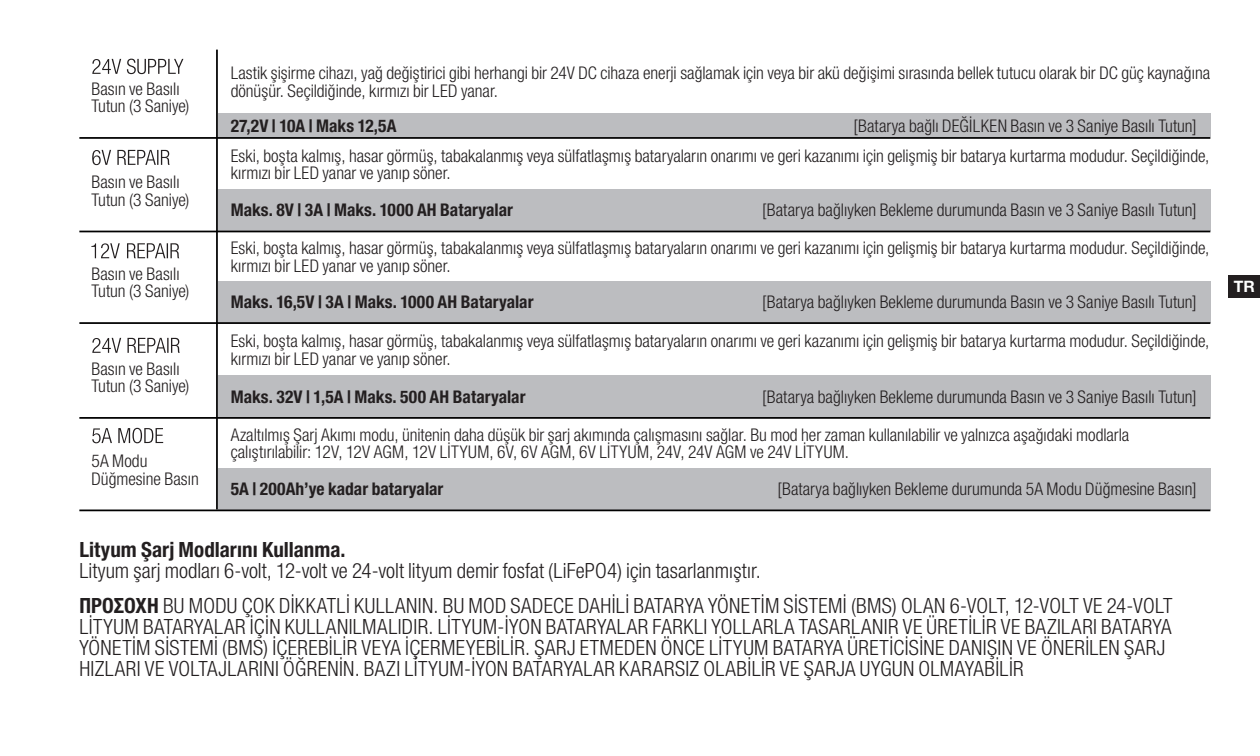
<style>
.page{position:relative;width:1260px;height:756px;background:#fff}
.page>*{position:absolute;margin:0;border:0;box-sizing:border-box;transform-origin:0 0}
.t1{font:300 condensed 21px/21px "Helvetica Neue LTW1 G";letter-spacing:.015em;color:#231f20}
.t2{font:300 condensed 17.5px/17.5px "Helvetica Neue LTW1 G";color:#231f20}
.t3{font:700 condensed 17.5px "Helvetica Neue LTW1 G";color:#231f20}
.t4{font:700 15.75px "Helvetica Neue LT Std";color:#fff}
.s1{font-weight:700}
</style>
<div class="page">
<div style="left:1228px;top:275px;width:32px;height:23px;background:#231f20"></div>
<div style="left:218px;top:189px;width:992px;height:42px;background:#bcbdc0"></div>
<div style="left:218px;top:281px;width:992px;height:41px;background:#bcbdc0"></div>
<div style="left:218px;top:376px;width:992px;height:41px;background:#bcbdc0"></div>
<div style="left:218px;top:468px;width:992px;height:42px;background:#bcbdc0"></div>
<div style="left:218px;top:114px;width:992px;height:23px;background:#bcbdc0"></div>
<svg style="left:127px;top:243px;width:52px;height:15px"></svg>
<svg style="left:91px;top:243px;width:29px;height:15px"></svg>
<svg style="left:92px;top:428px;width:71px;height:15px"></svg>
<svg style="left:92px;top:338px;width:88px;height:15px"></svg>
<svg style="left:92px;top:150px;width:78px;height:15px"></svg>
<svg style="left:92px;top:59px;width:91px;height:15px"></svg>
<hr style="left:79px;top:137px;width:1131px;height:2px;background:#000">
<hr style="left:79px;top:231px;width:1131px;height:1px;background:#000">
<hr style="left:79px;top:322px;width:1131px;height:2px;background:#000">
<hr style="left:216px;top:50px;width:2px;height:460px;background:#000">
<hr style="left:79px;top:417px;width:1131px;height:2px;background:#000">
<hr style="left:79px;top:510px;width:1131px;height:1px;background:#000">
<p class="t2" style="left:91px;top:80px;width:100px">Basın ve Basılı<br>Tutun (3 Saniye)</p>
<p class="t2" style="left:91px;top:173px;width:100px">Basın ve Basılı<br>Tutun (3 Saniye)</p>
<p class="t2" style="left:91px;top:265px;width:100px">Basın ve Basılı<br>Tutun (3 Saniye)</p>
<p class="t2" style="left:91px;top:360px;width:100px">Basın ve Basılı<br>Tutun (3 Saniye)</p>
<p class="t2" style="left:91px;top:452px;width:109px">5A Modu<br>Düğmesine Basın</p>
<p class="t2" style="left:231px;top:64px;width:981px">Lastik şişirme cihazı, yağ değiştirici gibi herhangi bir 24V DC cihaza enerji sağlamak için veya bir akü değişimi sırasında bellek tutucu olarak bir DC güç kaynağına dönüşür. Seçildiğinde, kırmızı bir LED yanar.</p>
<p class="t3" style="left:231px;top:115px;width:167px">27,2V | 10A | Maks 12,5A</p>
<p class="t2" style="left:854px;top:117px;width:345px">[Batarya bağlı DEĞİLKEN Basın ve 3 Saniye Basılı Tutun]</p>
<p class="t2" style="left:231px;top:147px;width:980px">Eski, boşta kalmış, hasar görmüş, tabakalanmış veya sülfatlaşmış bataryaların onarımı ve geri kazanımı için gelişmiş bir batarya kurtarma modudur. Seçildiğinde, kırmızı bir LED yanar ve yanıp söner.</p>
<p class="t3" style="left:231px;top:199px;width:284px">Maks. 8V | 3A | Maks. 1000 AH Bataryalar</p>
<p class="t2" style="left:762px;top:201px;width:436px">[Batarya bağlıyken Bekleme durumunda Basın ve 3 Saniye Basılı Tutun]</p>
<p class="t2" style="left:231px;top:239px;width:980px">Eski, boşta kalmış, hasar görmüş, tabakalanmış veya sülfatlaşmış bataryaların onarımı ve geri kazanımı için gelişmiş bir batarya kurtarma modudur. Seçildiğinde, kırmızı bir LED yanar ve yanıp söner.</p>
<p class="t3" style="left:231px;top:291px;width:304px">Maks. 16,5V | 3A | Maks. 1000 AH Bataryalar</p>
<p class="t2" style="left:762px;top:293px;width:436px">[Batarya bağlıyken Bekleme durumunda Basın ve 3 Saniye Basılı Tutun]</p>
<p class="t2" style="left:231px;top:333px;width:980px">Eski, boşta kalmış, hasar görmüş, tabakalanmış veya sülfatlaşmış bataryaların onarımı ve geri kazanımı için gelişmiş bir batarya kurtarma modudur. Seçildiğinde, kırmızı bir LED yanar ve yanıp söner.</p>
<p class="t3" style="left:231px;top:386px;width:296px">Maks. 32V | 1,5A | Maks. 500 AH Bataryalar</p>
<p class="t2" style="left:762px;top:388px;width:436px">[Batarya bağlıyken Bekleme durumunda Basın ve 3 Saniye Basılı Tutun]</p>
<p class="t2" style="left:231px;top:426px;width:900px">Azaltılmış Şarj Akımı modu, ünitenin daha düşük bir şarj akımında çalışmasını sağlar. Bu mod her zaman kullanılabilir ve yalnızca aşağıdaki modlarla çalıştırılabilir: 12V, 12V AGM, 12V LİTYUM, 6V, 6V AGM, 6V LİTYUM, 24V, 24V AGM ve 24V LİTYUM.</p>
<p class="t3" style="left:231px;top:478px;width:214px">5A | 200Ah’ye kadar bataryalar</p>
<p class="t2" style="left:777px;top:480px;width:421px">[Batarya bağlıyken Bekleme durumunda 5A Modu Düğmesine Basın]</p>
<p class="t1" style="left:79px;top:539px;width:683px"><span class="s1">Lityum Şarj Modlarını Kullanma.<br></span>Lityum şarj modları 6-volt, 12-volt ve 24-volt lityum demir fosfat (LiFePO4) için tasarlanmıştır.</p>
<p class="t1" style="left:79px;top:595px;width:1095px"><span class="s1">ΠΡΟΣΟΧΗ</span> BU MODU ÇOK DİKKATLİ KULLANIN. BU MOD SADECE DAHİLİ BATARYA YÖNETİM SİSTEMİ (BMS) OLAN 6-VOLT, 12-VOLT VE 24-VOLT LİTYUM BATARYALAR İÇİN KULLANILMALIDIR. LİTYUM-İYON BATARYALAR FARKLI YOLLARLA TASARLANIR VE ÜRETİLİR VE BAZILARI BATARYA YÖNETİM SİSTEMİ (BMS) İÇEREBİLİR VEYA İÇERMEYEBİLİR. ŞARJ ETMEDEN ÖNCE LİTYUM BATARYA ÜRETİCİSİNE DANIŞIN VE ÖNERİLEN ŞARJ HIZLARI VE VOLTAJLARINI ÖĞRENİN. BAZI LİTYUM-İYON BATARYALAR KARARSIZ OLABİLİR VE ŞARJA UYGUN OLMAYABİLİR</p>
<p class="t4" style="left:1234px;top:277px;width:22px">TR</p>
</div>
